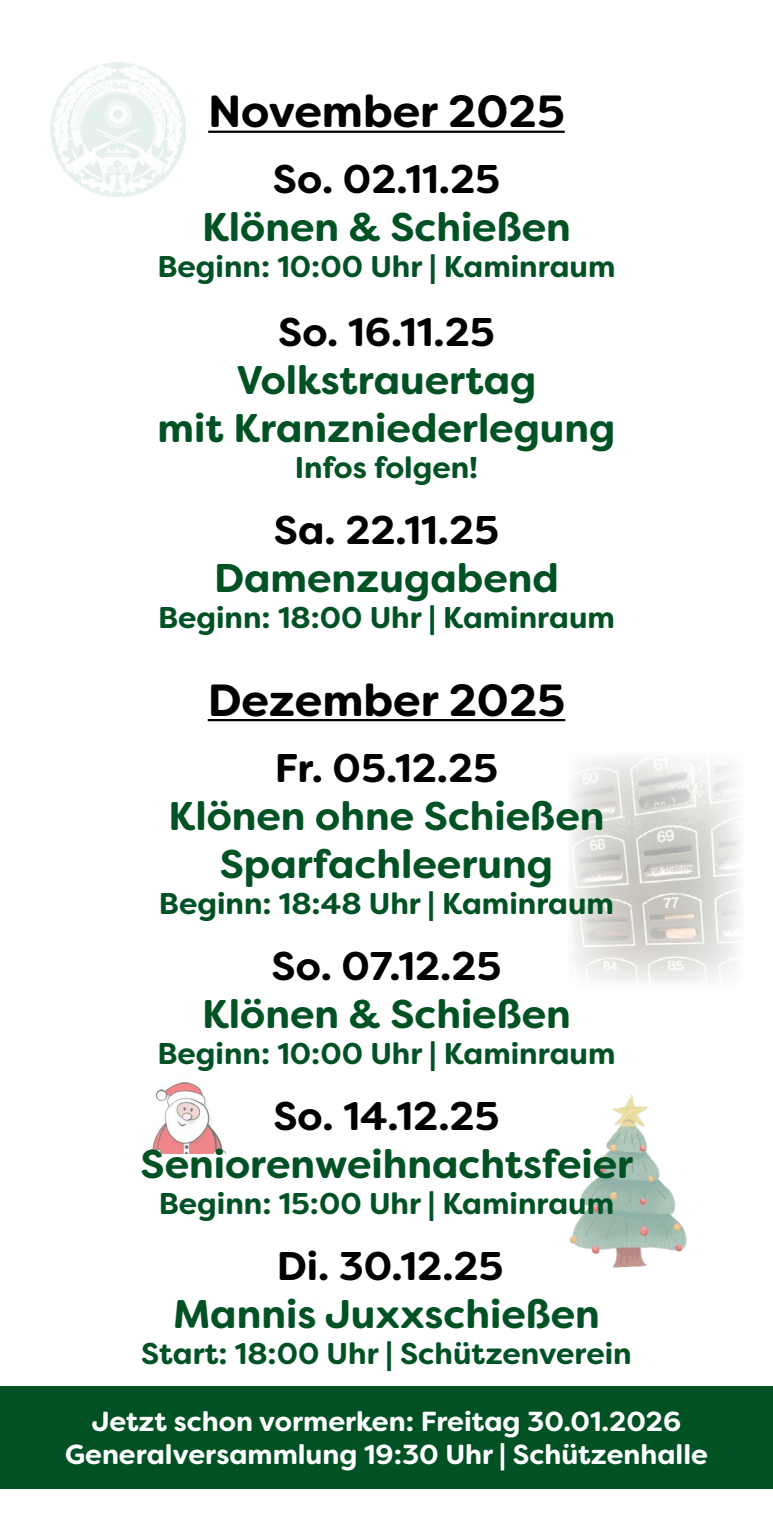
<style>
.page{position:relative;width:773px;height:1517px;background:#fff}
.page>*{position:absolute;margin:0;border:0;box-sizing:border-box;transform-origin:0 0}
.t1{font:700 45px "Filson Soft";color:#000}
.t2{font:700 40px/48px "Filson Soft";color:#005224;text-align:center}
.t3{font:700 40px "Filson Soft";color:#000}
.t4{font:700 30px "Filson Soft";color:#005224}
.t5{font:700 27.5px/33px "Filson Soft";color:#fff;text-align:center}
</style>
<div class="page">
<img style="left:569px;top:1094px;width:118px;height:174px">
<img style="left:571px;top:757px;width:170px;height:225px">
<hr style="left:208px;top:131px;width:356px;height:2px;background:#000">
<img style="left:148px;top:1082px;width:78px;height:71px">
<hr style="left:208px;top:719px;width:357px;height:2px;background:#000">
<img style="left:51px;top:62px;width:134px;height:135px">
<div style="left:0;top:1385px;width:772px;height:103px;background:#005224"></div>
<h1 class="t1" style="left:208px;top:82px;width:358px">November 2025</h1>
<h2 class="t3" style="left:273px;top:153px;width:228px">So. 02.11.25</h2>
<h2 class="t2" style="left:202px;top:203px;width:370px">Klönen &amp; Schießen</h2>
<p class="t4" style="left:157px;top:247px;width:459px">Beginn: 10:00 Uhr | Kaminraum</p>
<h2 class="t3" style="left:278px;top:306px;width:218px">So. 16.11.25</h2>
<h2 class="t2" style="left:157px;top:356px;width:459px">Volkstrauertag<br>mit Kranzniederlegung</h2>
<p class="t4" style="left:295px;top:448px;width:185px">Infos folgen!</p>
<h2 class="t3" style="left:274px;top:504px;width:226px">Sa. 22.11.25</h2>
<h2 class="t2" style="left:214px;top:554px;width:346px">Damenzugabend</h2>
<p class="t4" style="left:158px;top:598px;width:458px">Beginn: 18:00 Uhr | Kaminraum</p>
<h1 class="t1" style="left:208px;top:671px;width:359px">Dezember 2025</h1>
<h2 class="t3" style="left:275px;top:742px;width:224px">Fr. 05.12.25</h2>
<h2 class="t2" style="left:168px;top:792px;width:437px">Klönen ohne Schießen<br>Sparfachleerung</h2>
<p class="t4" style="left:159px;top:884px;width:456px">Beginn: 18:48 Uhr | Kaminraum</p>
<h2 class="t3" style="left:271px;top:940px;width:231px">So. 07.12.25</h2>
<h2 class="t2" style="left:202px;top:990px;width:370px">Klönen &amp; Schießen</h2>
<p class="t4" style="left:157px;top:1034px;width:459px">Beginn: 10:00 Uhr | Kaminraum</p>
<h2 class="t3" style="left:273px;top:1090px;width:227px">So. 14.12.25</h2>
<h2 class="t2" style="left:140px;top:1140px;width:494px">Seniorenweihnachtsfeier</h2>
<p class="t4" style="left:159px;top:1184px;width:457px">Beginn: 15:00 Uhr | Kaminraum</p>
<h2 class="t3" style="left:277px;top:1240px;width:228px">Di. 30.12.25</h2>
<h2 class="t2" style="left:173px;top:1290px;width:428px">Mannis Juxxschießen</h2>
<p class="t4" style="left:141px;top:1334px;width:492px">Start: 18:00 Uhr | Schützenverein</p>
<p class="t5" style="left:65px;top:1404px;width:644px">Jetzt schon vormerken: Freitag 30.01.2026<br>Generalversammlung 19:30 Uhr | Schützenhalle</p>
</div>
